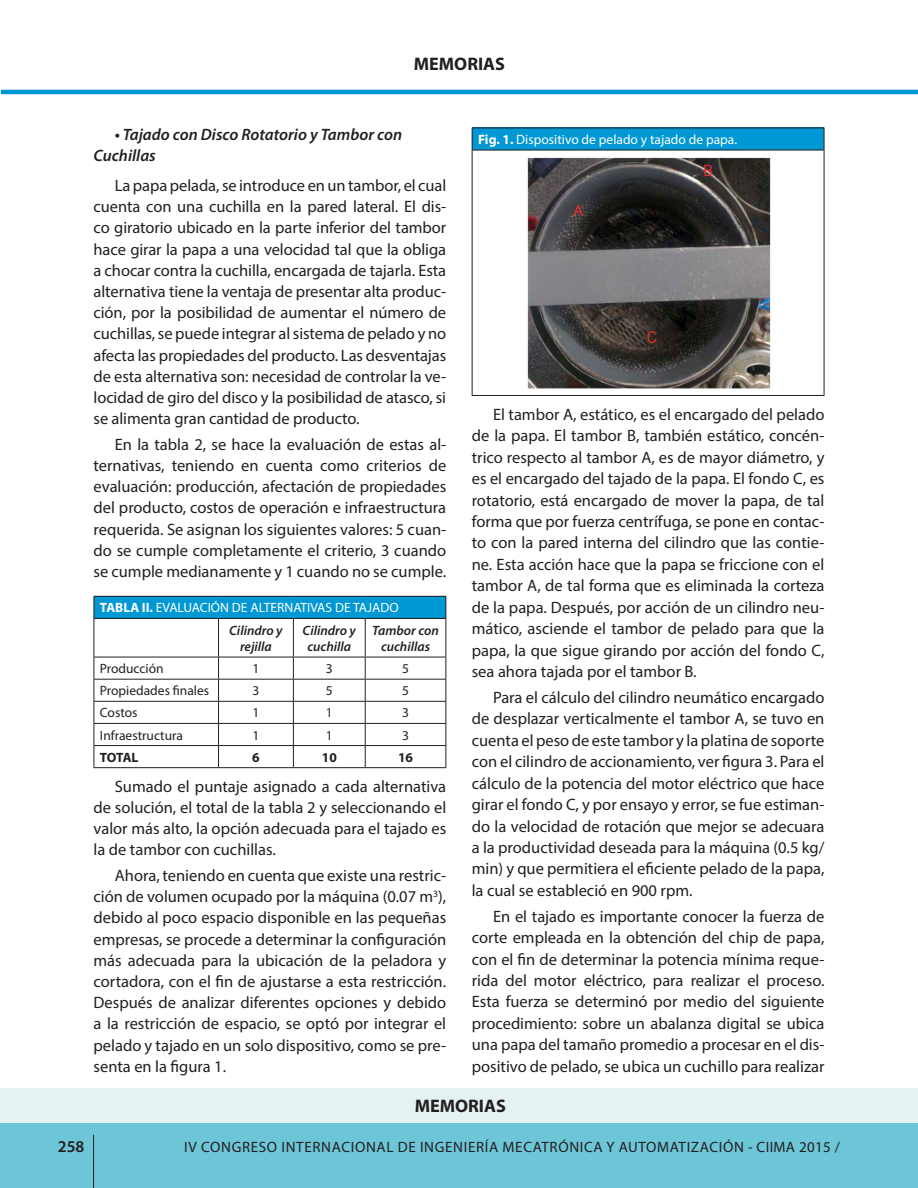
<style>
.page{position:relative;width:918px;height:1188px;background:#fff}
.page>*{position:absolute;margin:0;border:0;box-sizing:border-box;transform-origin:0 0}
.t1{font:700 18.15px "Myriad Pro";color:#231f20}
.t2{font:16.5px/21.1px "Myriad Pro";color:#231f20;text-align:justify}
.t3{font:italic 600 16.5px/21.1px "Myriad Pro";color:#231f20}
.t4{font:600 16.5px "Myriad Pro";color:#231f20}
.t5{font:15px "Myriad Pro";letter-spacing:.045em;color:#231f20}
.t6{font:13.5px/22.2px "Myriad Pro";color:#fffefc}
.t7{font:13.5px "Myriad Pro";color:#231f20}
.t8{font:italic 600 13.5px/16.5px "Myriad Pro";color:#231f20;text-align:center}
.t9{font:700 13.5px "Myriad Pro";letter-spacing:-.015em;color:#231f20}
.s1{font-weight:700}
.s2{font-weight:600;font-style:italic;color:#231f20}
</style>
<div class="page">
<div style="left:1px;top:1095px;width:917px;height:93px;background:#6dc5d8"></div>
<hr style="left:1px;top:90px;width:917px;height:4px;background:#0098d4">
<hr style="left:93px;top:1135px;width:1px;height:53px;background:#231f20">
<div style="left:0;top:1088px;width:918px;height:35px;background:#e5f2f3"></div>
<div style="left:94px;top:596px;width:352px;height:22px;background:#0098d4"></div>
<svg style="left:445px;top:597px;width:1px;height:21px"></svg>
<hr style="left:94px;top:619px;width:1px;height:38px;background:#231f20">
<hr style="left:218px;top:619px;width:1px;height:38px;background:#231f20">
<hr style="left:293px;top:619px;width:1px;height:38px;background:#231f20">
<hr style="left:365px;top:619px;width:1px;height:38px;background:#231f20">
<hr style="left:445px;top:618px;width:1px;height:39px;background:#231f20">
<hr style="left:94px;top:657px;width:125px;height:1px;background:#231f20">
<hr style="left:219px;top:657px;width:74px;height:1px;background:#231f20">
<hr style="left:293px;top:657px;width:72px;height:1px;background:#231f20">
<hr style="left:365px;top:657px;width:81px;height:1px;background:#231f20">
<hr style="left:94px;top:679px;width:125px;height:1px;background:#231f20">
<hr style="left:219px;top:679px;width:74px;height:1px;background:#231f20">
<hr style="left:293px;top:679px;width:72px;height:1px;background:#231f20">
<hr style="left:365px;top:679px;width:81px;height:1px;background:#231f20">
<hr style="left:94px;top:701px;width:125px;height:1px;background:#231f20">
<hr style="left:219px;top:701px;width:74px;height:1px;background:#231f20">
<hr style="left:293px;top:701px;width:72px;height:1px;background:#231f20">
<hr style="left:365px;top:701px;width:81px;height:1px;background:#231f20">
<hr style="left:94px;top:723px;width:125px;height:1px;background:#231f20">
<hr style="left:219px;top:723px;width:74px;height:1px;background:#231f20">
<hr style="left:293px;top:723px;width:72px;height:1px;background:#231f20">
<hr style="left:365px;top:723px;width:81px;height:1px;background:#231f20">
<hr style="left:94px;top:745px;width:125px;height:1px;background:#231f20">
<svg style="left:94px;top:657px;width:1px;height:110px"></svg>
<hr style="left:219px;top:745px;width:74px;height:1px;background:#231f20">
<svg style="left:218px;top:657px;width:1px;height:110px"></svg>
<hr style="left:293px;top:745px;width:72px;height:1px;background:#231f20">
<svg style="left:293px;top:657px;width:1px;height:110px"></svg>
<hr style="left:365px;top:745px;width:81px;height:1px;background:#231f20">
<svg style="left:365px;top:657px;width:1px;height:110px"></svg>
<svg style="left:445px;top:657px;width:1px;height:110px"></svg>
<hr style="left:94px;top:767px;width:125px;height:1px;background:#231f20">
<hr style="left:219px;top:767px;width:74px;height:1px;background:#231f20">
<hr style="left:293px;top:767px;width:72px;height:1px;background:#231f20">
<hr style="left:365px;top:767px;width:81px;height:1px;background:#231f20">
<svg style="left:94px;top:597px;width:1px;height:21px"></svg>
<hr style="left:94px;top:596px;width:125px;height:1px;background:#231f20">
<hr style="left:219px;top:596px;width:74px;height:1px;background:#231f20">
<hr style="left:293px;top:596px;width:72px;height:1px;background:#231f20">
<hr style="left:365px;top:596px;width:81px;height:1px;background:#231f20">
<hr style="left:94px;top:618px;width:125px;height:1px;background:#231f20">
<hr style="left:219px;top:618px;width:74px;height:1px;background:#231f20">
<hr style="left:293px;top:618px;width:72px;height:1px;background:#231f20">
<hr style="left:365px;top:618px;width:80px;height:1px;background:#231f20">
<div style="left:472px;top:128px;width:352px;height:22px;background:#0098d4"></div>
<hr style="left:472px;top:128px;width:352px;height:1px;background:#231f20">
<svg style="left:472px;top:128px;width:1px;height:22px"></svg>
<hr style="left:472px;top:150px;width:352px;height:1px;background:#231f20">
<svg style="left:824px;top:128px;width:1px;height:22px"></svg>
<hr style="left:472px;top:150px;width:1px;height:245px;background:#231f20">
<hr style="left:824px;top:150px;width:1px;height:245px;background:#231f20">
<hr style="left:472px;top:395px;width:352px;height:1px;background:#231f20">
<img style="left:527px;top:157px;width:244px;height:232px">
<p class="t1" style="left:414px;top:52px;width:93px">MEMORIAS</p>
<p class="t3" style="left:94px;top:123px;width:310px;text-indent:21px">• Tajado con Disco Rotatorio y Tambor con<br>Cuchillas</p>
<p class="t2" style="left:94px;top:175px;width:354px;text-indent:21px">La papa pelada, se introduce en un tambor, el cual cuenta con una cuchilla en la pared lateral. El dis&shy;co giratorio ubicado en la parte inferior del tambor hace girar la papa a una velocidad tal que la obliga a chocar contra la cuchilla, encargada de tajarla. Esta alternativa tiene la ventaja de presentar alta produc&shy;ción, por la posibilidad de aumentar el número de cuchillas, se puede integrar al sistema de pelado y no afecta las propiedades del producto. Las desventajas de esta alternativa son: necesidad de controlar la ve&shy;locidad de giro del disco y la posibilidad de atasco, si se alimenta gran cantidad de producto.</p>
<p class="t2" style="left:94px;top:433px;width:354px;text-indent:21px">En la tabla 2, se hace la evaluación de estas al&shy;ternativas, teniendo en cuenta como criterios de evaluación: producción, afectación de propiedades del producto, costos de operación e infraestructura requerida. Se asignan los siguientes valores: 5 cuan&shy;do se cumple completamente el criterio, 3 cuando se cumple medianamente y 1 cuando no se cumple.</p>
<p class="t6" style="left:229px;top:597px;width:171px;text-indent:-129px"><span class="s1">TABLA II.</span> EVALUACIÓN DE ALTERNATIVAS DE TAJADO<br><span class="s2">Cilindro y</span></p>
<p class="t8" style="left:240px;top:638px;width:33px">rejilla</p>
<p class="t8" style="left:303px;top:621px;width:55px">Cilindro y cuchilla</p>
<p class="t8" style="left:372px;top:621px;width:68px">Tambor con cuchillas</p>
<p class="t7" style="left:100px;top:660px;width:65px">Producción</p>
<p class="t7" style="left:253px;top:660px;width:8px">1</p>
<p class="t7" style="left:326px;top:660px;width:8px">3</p>
<p class="t7" style="left:402px;top:660px;width:8px">5</p>
<p class="t7" style="left:100px;top:682px;width:111px">Propiedades finales</p>
<p class="t7" style="left:253px;top:682px;width:8px">3</p>
<p class="t7" style="left:326px;top:682px;width:8px">5</p>
<p class="t7" style="left:402px;top:682px;width:8px">5</p>
<p class="t7" style="left:100px;top:705px;width:39px">Costos</p>
<p class="t7" style="left:253px;top:705px;width:8px">1</p>
<p class="t7" style="left:326px;top:705px;width:8px">1</p>
<p class="t7" style="left:402px;top:705px;width:8px">3</p>
<p class="t7" style="left:100px;top:727px;width:85px">Infraestructura</p>
<p class="t7" style="left:253px;top:727px;width:8px">1</p>
<p class="t7" style="left:326px;top:727px;width:8px">1</p>
<p class="t7" style="left:402px;top:727px;width:8px">3</p>
<p class="t9" style="left:100px;top:748px;width:40px">TOTAL</p>
<p class="t9" style="left:252px;top:748px;width:9px">6</p>
<p class="t9" style="left:322px;top:748px;width:16px">10</p>
<p class="t9" style="left:398px;top:748px;width:16px">16</p>
<p class="t2" style="left:94px;top:775px;width:354px;text-indent:21px">Sumado el puntaje asignado a cada alternativa de solución, el total de la tabla 2 y seleccionando el valor más alto, la opción adecuada para el tajado es la de tambor con cuchillas.</p>
<p class="t2" style="left:94px;top:865px;width:354px;text-indent:21px">Ahora, teniendo en cuenta que existe una restric&shy;ción de volumen ocupado por la máquina (0.07 m<sup>3</sup>), debido al poco espacio disponible en las pequeñas empresas, se procede a determinar la configuración más adecuada para la ubicación de la peladora y cortadora, con el fin de ajustarse a esta restricción.<br>Después de analizar diferentes opciones y debido a la restricción de espacio, se optó por integrar el pelado y tajado en un solo dispositivo, como se pre&shy;senta en la figura 1.</p>
<p class="t6" style="left:478px;top:128px;width:261px"><span class="s1">Fig. 1.</span> Dispositivo de pelado y tajado de papa.</p>
<p class="t2" style="left:472px;top:403px;width:354px;text-indent:21px">El tambor A, estático, es el encargado del pelado de la papa. El tambor B, también estático, concén&shy;trico respecto al tambor A, es de mayor diámetro, y es el encargado del tajado de la papa. El fondo C, es rotatorio, está encargado de mover la papa, de tal forma que por fuerza centrífuga, se pone en contac&shy;to con la pared interna del cilindro que las contie&shy;ne. Esta acción hace que la papa se friccione con el tambor A, de tal forma que es eliminada la corteza de la papa. Después, por acción de un cilindro neu&shy;mático, asciende el tambor de pelado para que la papa, la que sigue girando por acción del fondo C, sea ahora tajada por el tambor B.</p>
<p class="t2" style="left:472px;top:686px;width:354px;text-indent:21px">Para el cálculo del cilindro neumático encargado de desplazar verticalmente el tambor A, se tuvo en cuenta el peso de este tambor y la platina de soporte con el cilindro de accionamiento, ver figura 3. Para el cálculo de la potencia del motor eléctrico que hace girar el fondo C, y por ensayo y error, se fue estiman&shy;do la velocidad de rotación que mejor se adecuara a la productividad deseada para la máquina (0.5 kg/ min) y que permitiera el eficiente pelado de la papa, la cual se estableció en 900 rpm.</p>
<p class="t2" style="left:472px;top:905px;width:354px;text-indent:21px">En el tajado es importante conocer la fuerza de corte empleada en la obtención del chip de papa, con el fin de determinar la potencia mínima reque&shy;rida del motor eléctrico, para realizar el proceso.<br>Esta fuerza se determinó por medio del siguiente procedimiento: sobre un abalanza digital se ubica una papa del tamaño promedio a procesar en el dis&shy;positivo de pelado, se ubica un cuchillo para realizar</p>
<p class="t1" style="left:415px;top:1094px;width:93px">MEMORIAS</p>
<p class="t4" style="left:58px;top:1136px;width:28px">258</p>
<p class="t5" style="left:184px;top:1138px;width:657px">IV CONGRESO INTERNACIONAL DE INGENIERÍA MECATRÓNICA Y AUTOMATIZACIÓN - CIIMA 2015 /</p>
</div>
